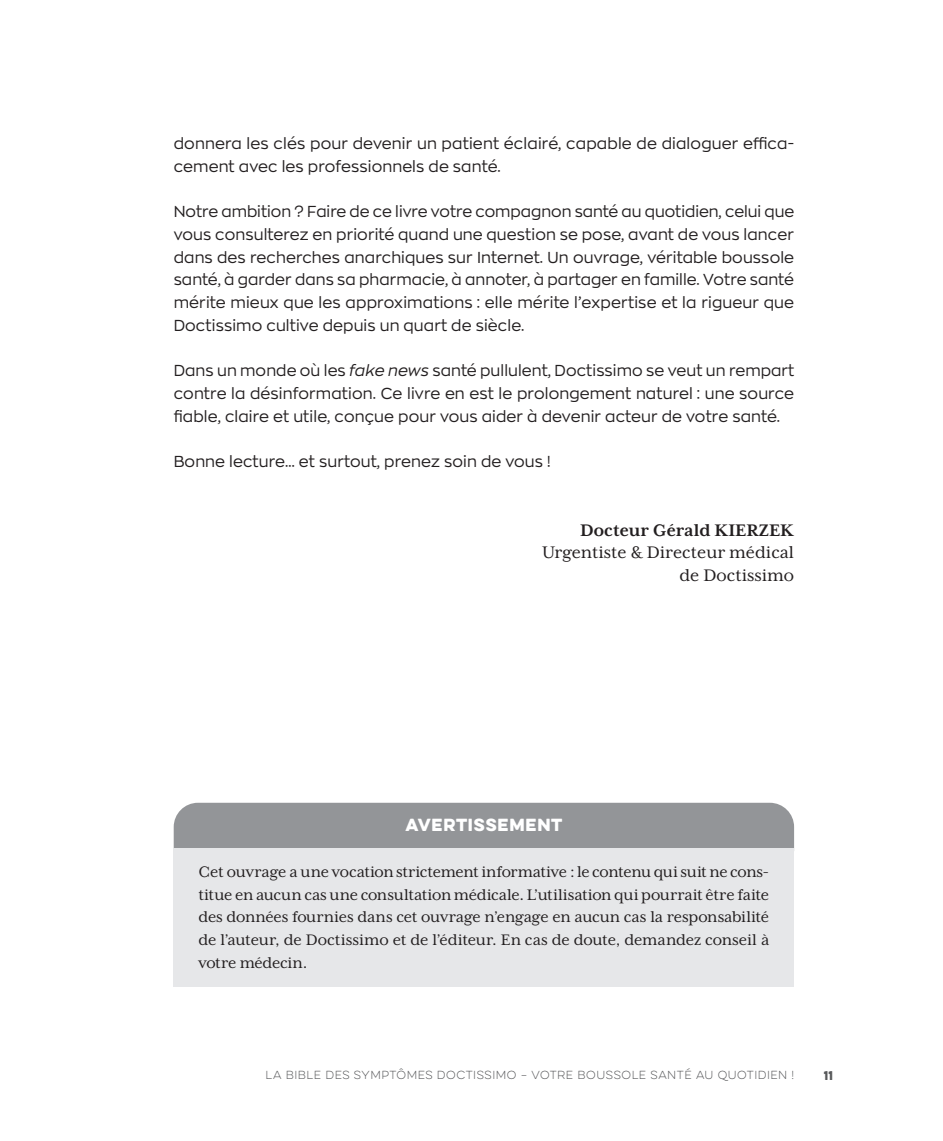
<style>
.page{position:relative;width:943px;height:1141px;background:#fff}
.page>*{position:absolute;margin:0;border:0;box-sizing:border-box;transform-origin:0 0}
.t1{font:19.25px/22.8px "Mrs Eaves XL Serif OT";color:#231f20;text-align:right}
.t2{font:700 19.25px "Mrs Eaves XL Serif OT";color:#231f20}
.t3{font:17.5px/22.8px "Mrs Eaves XL Serif OT";letter-spacing:-.01em;color:#231f20}
.t4{font:15.75px/22.8px "Zona Pro";letter-spacing:.01em;color:#231f20;text-align:justify}
.t5{font:15.75px "Eveleth Clean";letter-spacing:.05em;color:#fff}
.t6{font:11.38px "Eveleth Clean";color:#57585a}
.t7{font:100 10.5px "Eveleth Clean";letter-spacing:.045em;color:#57585a}
.s1{font-style:italic}
</style>
<div class="page">
<div style="left:174px;top:803px;width:620px;height:45px;background:#939598"></div>
<hr style="left:405px;top:837px;width:157px;height:3px;background:#939598">
<div style="left:174px;top:848px;width:620px;height:138px;background:#e6e7e9"></div>
<p class="t4" style="left:174px;top:131px;width:622px">donnera les clés pour devenir un patient éclairé, capable de dialoguer effica&shy;cement avec les professionnels de santé.</p>
<p class="t4" style="left:174px;top:200px;width:622px">Notre ambition ? Faire de ce livre votre compagnon santé au quotidien, celui que vous consulterez en priorité quand une question se pose, avant de vous lancer dans des recherches anarchiques sur Internet. Un ouvrage, véritable boussole santé, à garder dans sa pharmacie, à annoter, à partager en famille. Votre santé mérite mieux que les approximations : elle mérite l’expertise et la rigueur que Doctissimo cultive depuis un quart de siècle.</p>
<p class="t4" style="left:174px;top:359px;width:622px">Dans un monde où les <span class="s1">fake news</span> santé pullulent, Doctissimo se veut un rempart contre la désinformation. Ce livre en est le prolongement naturel : une source fiable, claire et utile, conçue pour vous aider à devenir acteur de votre santé.</p>
<p class="t4" style="left:174px;top:450px;width:378px">Bonne lecture… et surtout, prenez soin de vous !</p>
<p class="t2" style="left:580px;top:519px;width:215px">Docteur Gérald KIERZEK</p>
<p class="t1" style="left:542px;top:541px;width:253px">Urgentiste &amp; Directeur médical de Doctissimo</p>
<p class="t5" style="left:405px;top:813px;width:158px">AVERTISSEMENT</p>
<p class="t3" style="left:198px;top:860px;width:572px">Cet ouvrage a une vocation strictement informative : le contenu qui suit ne cons&shy;titue en aucun cas une consultation médicale. L’utilisation qui pourrait être faite des données fournies dans cet ouvrage n’engage en aucun cas la responsabilité de l’auteur, de Doctissimo et de l’éditeur. En cas de doute, demandez conseil à votre médecin.</p>
<p class="t7" style="left:265px;top:1068px;width:530px">LA BIBLE DES SYMPTÔMES DOCTISSIMO – VOTRE BOUSSOLE SANTÉ AU QUOTIDIEN !</p>
<p class="t6" style="left:823px;top:1067px;width:11px">11</p>
</div>
